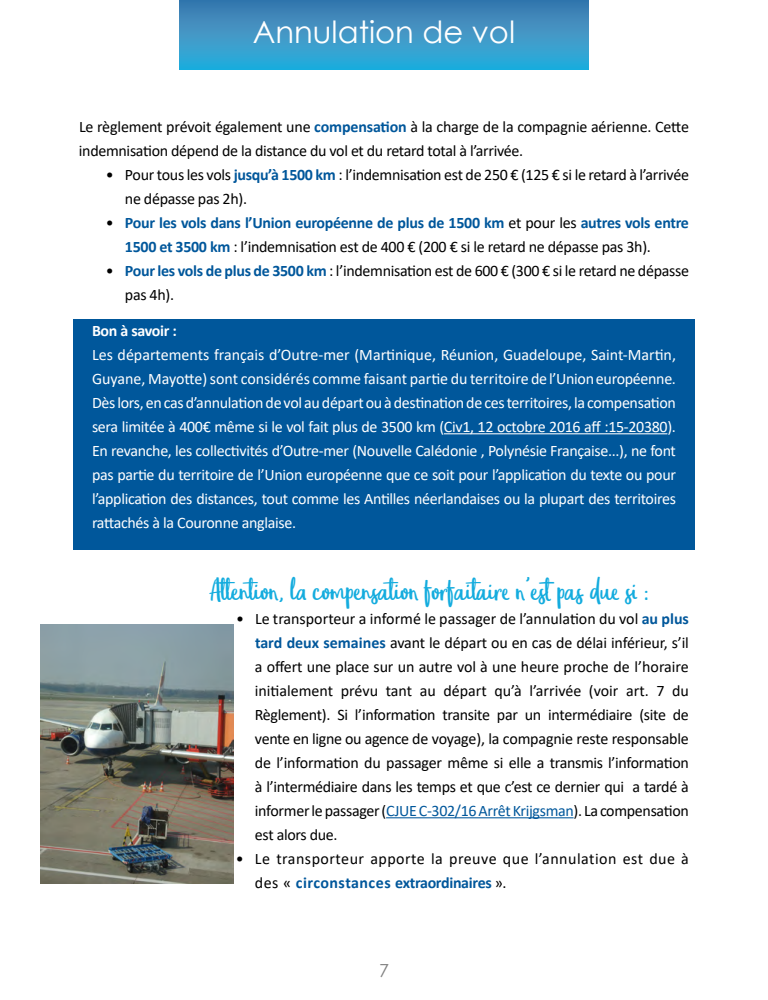
<style>
.page{position:relative;width:768px;height:1000px;background:#fff}
.page>*{position:absolute;margin:0;border:0;box-sizing:border-box;transform-origin:0 0}
.t1{font:33px "Eufoniem One";letter-spacing:-.02em;color:#14acde}
.t2{font:30.7px "Century Gothic";color:#fff}
.t3{font:18px "Century Gothic";color:#808080}
.t4{font:16px/24px "Calibri";letter-spacing:-.02em;color:#000}
.t5{font:16px/24px "Calibri";letter-spacing:-.02em;color:#fff;text-align:justify}
.t6{font:700 16px/24px "Calibri";letter-spacing:-.02em;color:#00579b}
.t7{font:16px/24px "Calibri";letter-spacing:.03em;color:#000}
.t8{font:700 16px "Calibri";letter-spacing:-.02em;color:#fff}
.s1{font-weight:700;color:#00579b}
.s2{font-weight:400;color:#000}
.s3{color:#00579b}
</style>
<div class="page">
<svg style="left:180px;top:0;width:408px;height:70px;background:#3895c5"></svg>
<img style="left:40px;top:625px;width:194px;height:258px">
<div style="left:73px;top:319px;width:622px;height:231px;background:#00579b"></div>
<hr style="left:444px;top:433px;width:223px;height:1px;background:#fff">
<hr style="left:386px;top:817px;width:188px;height:1px;background:#00579b">
<h2 class="t2" style="left:253px;top:11px;width:264px">Annulation de vol</h2>
<p class="t4" style="left:79px;top:114px;width:612px">Le règlement prévoit également une <span class="s1">compensation</span> à la charge de la compagnie aérienne. Cette indemnisation dépend de la distance du vol et du retard total à l’arrivée.</p>
<p class="t4" style="left:125px;top:162px;width:566px;text-indent:-19px">• Pour tous les vols <span class="s1">jusqu’à 1500 km</span> : l’indemnisation est de 250 € (125 € si le retard à l’arrivée ne dépasse pas 2h).</p>
<p class="t6" style="left:125px;top:210px;width:566px;text-indent:-19px"><span class="s2">•</span> Pour les vols dans l’Union européenne de plus de 1500 km <span class="s2">et pour les</span> autres vols entre<br>1500 et 3500 km <span class="s2">: l’indemnisation est de 400 € (200 € si le retard ne dépasse pas 3h).</span></p>
<p class="t4" style="left:125px;top:258px;width:565px;text-indent:-19px">• <span class="s1">Pour les vols de plus de 3500 km</span> : l’indemnisation est de 600 € (300 € si le retard ne dépasse pas 4h).</p>
<p class="t8" style="left:92px;top:319px;width:86px">Bon à savoir :</p>
<p class="t5" style="left:92px;top:342px;width:586px">Les départements français d’Outre-mer (Martinique, Réunion, Guadeloupe, Saint-Martin, Guyane, Mayotte) sont considérés comme faisant partie du territoire del’Unioneuropéenne.<br>Dèslors,encasd’annulationdevol audépartouàdestinationdecesterritoires,la compensation sera limitée à 400€ même si le vol fait plus de 3500 km (Civ1, 12 octobre 2016 aff :15-20380).<br>En revanche, les collectivités d’Outre-mer (Nouvelle Calédonie , Polynésie Française...), ne font pas partie du territoire de l’Union européenne que ce soit pour l’application du texte ou pour l’application des distances, tout comme les Antilles néerlandaises ou la plupart des territoires rattachés à la Couronne anglaise.</p>
<h1 class="t1" style="left:209px;top:573px;width:442px">Attention, la compensation forfaitaire n'est pas due si :</h1>
<p class="t4" style="left:255px;top:606px;width:436px;text-align:justify;text-indent:-19px">• Le transporteur a informé le passager de l’annulation du vol <span class="s1">au plus tard deux semaines</span> avant le départ ou en cas de délai inférieur, s’il a offert une place sur un autre vol à une heure proche de l’horaire initialement prévu tant au départ qu’à l’arrivée (voir art. 7 du Règlement). Si l’information transite par un intermédiaire (site de vente en ligne ou agence de voyage), la compagnie reste responsable de l’information du passager même si elle a transmis l’information à l’intermédiaire dans les temps et que c’est ce dernier qui a tardé à informerlepassager(<span class="s3">CJUEC-302/16ArrêtKrijgsman</span>). Lacompensation est alors due.</p>
<p class="t7" style="left:255px;top:846px;width:435px;text-indent:-19px">• Le transporteur apporte la preuve que l’annulation est due à des « <span class="s1">circonstances extraordinaires</span> ».</p>
<p class="t3" style="left:379px;top:958px;width:11px">7</p>
</div>
